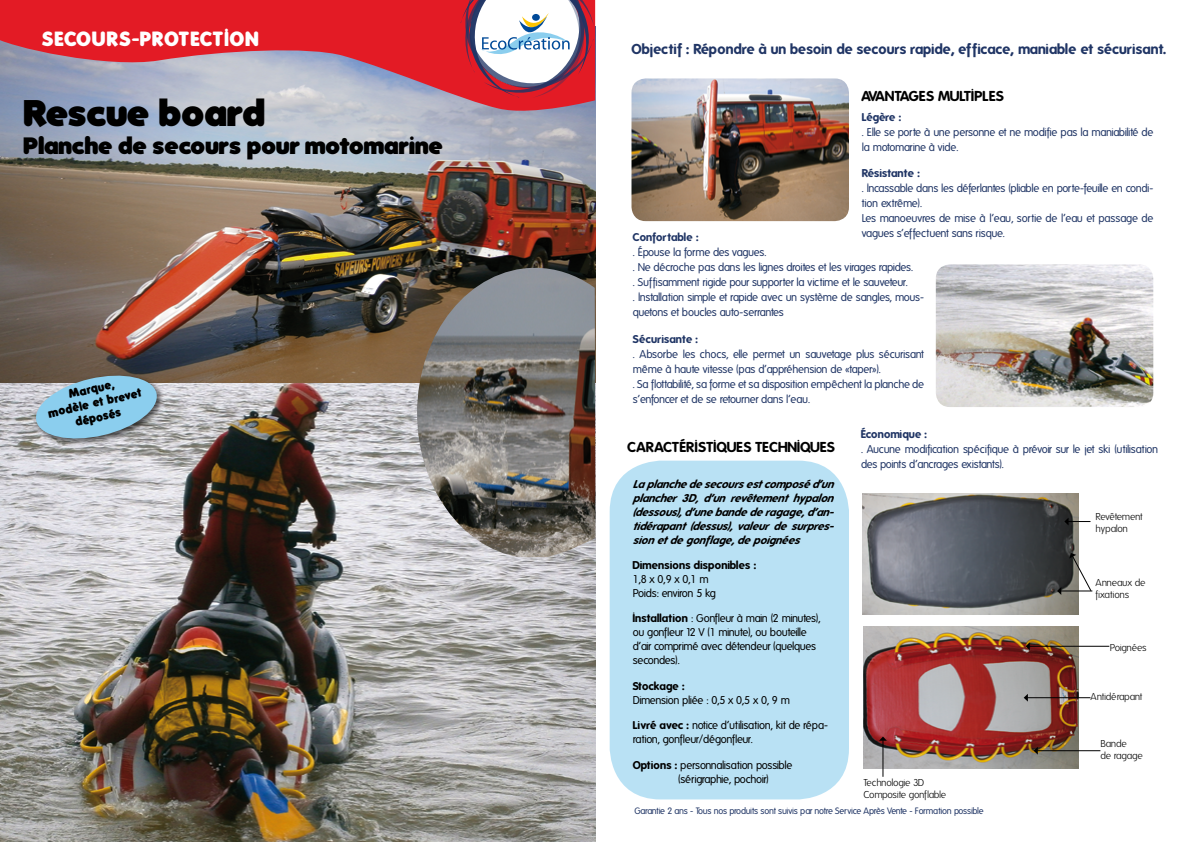
<style>
.page{position:relative;width:1191px;height:842px;background:#fff}
.page>*{position:absolute;margin:0;border:0;box-sizing:border-box;transform-origin:0 0}
.t1{font:800 36px "Folks";letter-spacing:.025em;color:#000}
.t2{font:800 23px "Folks";color:#000}
.t3{font:900 20px "Folks";letter-spacing:.04em;color:#fff}
.t4{font:700 14px "Folks";color:#203565}
.t5{font:700 14px "Folks";color:#000}
.t6{font:900 12px/14.4px "Folks";color:#000;text-align:center}
.t7{font:11px/15px "Folks";letter-spacing:-.035em;color:#203565}
.t8{font:11px/14px "Folks";letter-spacing:-.035em;color:#000}
.t9{font:italic 700 11px/14px "Folks";color:#000;text-align:justify}
.t10{font:700 11px "Folks";color:#203565}
.t11{font:700 11px "Folks";color:#000}
.t12{font:300 10px/12px "Folks";letter-spacing:-.035em;color:#000}
.t13{font:9px "Folks";letter-spacing:-.035em;color:#203565}
.s1{font-weight:700}
</style>
<div class="page">
<img style="left:0;top:116px;width:595px;height:267px">
<svg style="left:0;top:0;width:595px;height:116px;background:#c76573"></svg>
<svg style="left:460px;top:0;width:134px;height:98px"></svg>
<div style="left:609px;top:461px;width:240px;height:338px;background:#b9e1f4;border-radius:51px"></div>
<img style="left:631px;top:78px;width:218px;height:143px">
<img style="left:935px;top:264px;width:218px;height:143px">
<img style="left:0;top:383px;width:595px;height:459px">
<img style="left:863px;top:626px;width:215px;height:143px">
<img style="left:862px;top:494px;width:216px;height:121px">
<div style="left:33px;top:373px;width:132px;height:74px;background:#000;opacity:.61"></div>
<svg style="left:33px;top:371px;width:127px;height:72px;background:#8cb3c5"></svg>
<hr style="left:882px;top:740px;width:1px;height:37px;background:#000">
<svg style="left:879px;top:736px;width:8px;height:5px"></svg>
<svg style="left:1064px;top:518px;width:26px;height:7px"></svg>
<hr style="left:1060px;top:590px;width:32px;height:1px;background:#000">
<svg style="left:1057px;top:587px;width:4px;height:8px"></svg>
<svg style="left:1069px;top:553px;width:23px;height:39px"></svg>
<hr style="left:1027px;top:697px;width:63px;height:1px;background:#000">
<svg style="left:1023px;top:694px;width:5px;height:8px"></svg>
<hr style="left:1029px;top:646px;width:80px;height:1px;background:#000">
<svg style="left:1025px;top:642px;width:4px;height:8px"></svg>
<hr style="left:1037px;top:750px;width:63px;height:1px;background:#000">
<svg style="left:1033px;top:747px;width:4px;height:8px"></svg>
<img style="left:417px;top:268px;width:178px;height:289px">
<h3 class="t3" style="left:43px;top:27px;width:218px">SECOURS-PROTECTION</h3>
<h1 class="t1" style="left:23px;top:91px;width:243px">Rescue board</h1>
<h2 class="t2" style="left:23px;top:131px;width:420px">Planche de secours pour motomarine</h2>
<p class="t6" style="left:67px;top:387px;width:48px;rotate:-13deg">Marque,</p>
<p class="t6" style="left:47px;top:407px;width:97px;rotate:-13deg">modèle et brevet déposés</p>
<p class="t4" style="left:631px;top:41px;width:537px">Objectif : Répondre à un besoin de secours rapide, efficace, maniable et sécurisant.</p>
<p class="t5" style="left:862px;top:88px;width:144px">AVANTAGES MULTIPLES</p>
<p class="t10" style="left:862px;top:111px;width:41px">Légère :</p>
<p class="t7" style="left:862px;top:125px;width:293px">. Elle se porte à une personne et ne modifie pas la maniabilité de la motomarine à vide.</p>
<p class="t10" style="left:862px;top:167px;width:59px">Résistante :</p>
<p class="t7" style="left:862px;top:181px;width:293px">. Incassable dans les déferlantes (pliable en porte-feuille en condi&shy;tion extrême).<br>Les manoeuvres de mise à l’eau, sortie de l’eau et passage de vagues s’effectuent sans risque.</p>
<p class="t10" style="left:633px;top:231px;width:67px">Confortable :</p>
<p class="t7" style="left:633px;top:245px;width:292px">. Épouse la forme des vagues.<br>. Ne décroche pas dans les lignes droites et les virages rapides.<br>. Suffisamment rigide pour supporter la victime et le sauveteur.<br>. Installation simple et rapide avec un système de sangles, mous&shy;quetons et boucles auto-serrantes</p>
<p class="t10" style="left:633px;top:332px;width:67px">Sécurisante :</p>
<p class="t7" style="left:633px;top:347px;width:292px">. Absorbe les chocs, elle permet un sauvetage plus sécurisant même à haute vitesse (pas d’appréhension de «taper»).<br>. Sa flottabilité, sa forme et sa disposition empêchent la planche de</p>
<p class="t7" style="left:633px;top:392px;width:179px">s’enfoncer et de se retourner dans l’eau.</p>
<p class="t5" style="left:627px;top:439px;width:209px">CARACTÉRISTIQUES TECHNIQUES</p>
<p class="t9" style="left:632px;top:477px;width:207px">Laplanchedesecoursestcomposéd’un plancher 3D, d’un revêtement hypalon (dessous),d’unebandederagage,d’an&shy;tidérapant(dessus),valeurdesurpres&shy;sionetdegonflage,depoignées</p>
<p class="t11" style="left:632px;top:559px;width:125px">Dimensions disponibles :</p>
<p class="t8" style="left:632px;top:572px;width:85px">1,8 x 0,9 x 0,1 m<br>Poids: environ 5 kg</p>
<p class="t8" style="left:632px;top:612px;width:189px"><span class="s1">Installation</span> : Gonfleur à main (2 minutes), ou gonfleur 12 V (1 minute), ou bouteille d’air comprimé avec détendeur (quelques secondes).</p>
<p class="t11" style="left:632px;top:679px;width:53px">Stockage :</p>
<p class="t8" style="left:632px;top:693px;width:159px">Dimension pliée : 0,5 x 0,5 x 0, 9 m</p>
<p class="t8" style="left:632px;top:718px;width:197px"><span class="s1">Livré avec :</span> notice d’utilisation, kit de répa&shy;ration, gonfleur/dégonfleur.</p>
<p class="t8" style="left:678px;top:758px;width:116px;text-indent:-45px"><span class="s1">Options :</span> personnalisation possible (sérigraphie, pochoir)</p>
<p class="t10" style="left:861px;top:428px;width:68px">Économique :</p>
<p class="t7" style="left:861px;top:442px;width:299px">. Aucune modification spécifique à prévoir sur le jet ski (utilisation des points d’ancrages existants).</p>
<p class="t12" style="left:1095px;top:511px;width:49px">Revêtement hypalon</p>
<p class="t12" style="left:1095px;top:576px;width:51px">Anneaux de fixations</p>
<p class="t12" style="left:1109px;top:642px;width:39px">Poignées</p>
<p class="t12" style="left:1090px;top:691px;width:53px">Antidérapant</p>
<p class="t12" style="left:863px;top:776px;width:84px">Technologie 3D<br>Composite gonflable</p>
<p class="t12" style="left:1100px;top:738px;width:44px">Bande<br>de ragage</p>
<p class="t13" style="left:634px;top:806px;width:351px">Garantie 2 ans - Tous nos produits sont suivis par notre Service Après Vente - Formation possible</p>
</div>
